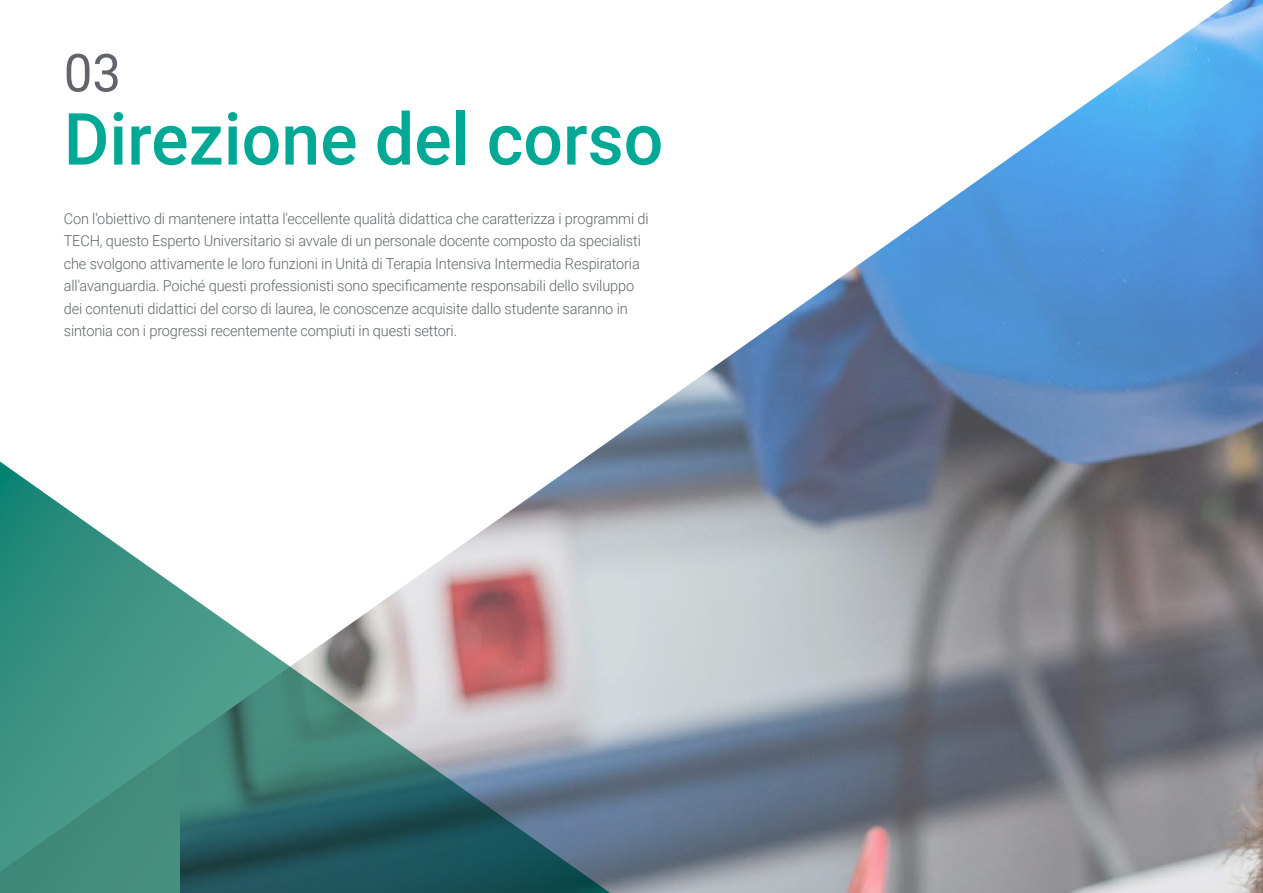
<style>
.page{position:relative;width:1263px;height:893px;background:#fff}
.page>*{position:absolute;margin:0;border:0;box-sizing:border-box;transform-origin:0 0}
.t1{font:500 72px "Roboto";color:#00a996}
.t2{font:52.5px "Roboto";color:#61646a}
.t3{font:300 15px/22.5px "Roboto";letter-spacing:-.01em;color:#61646a}
</style>
<div class="page">
<img style="left:602px;top:0;width:661px;height:893px">
<svg style="left:0;top:446px;width:640px;height:447px"></svg>
<h2 class="t2" style="left:64px;top:36px;width:59px">03</h2>
<h1 class="t1" style="left:64px;top:89px;width:601px">Direzione del corso</h1>
<p class="t3" style="left:64px;top:207px;width:586px">Con l'obiettivo di mantenere intatta l'eccellente qualità didattica che caratterizza i programmi di TECH, questo Esperto Universitario si avvale di un personale docente composto da specialisti che svolgono attivamente le loro funzioni in Unità di Terapia Intensiva Intermedia Respiratoria all'avanguardia. Poiché questi professionisti sono specificamente responsabili dello sviluppo dei contenuti didattici del corso di laurea, le conoscenze acquisite dallo studente saranno in sintonia con i progressi recentemente compiuti in questi settori.</p>
</div>
